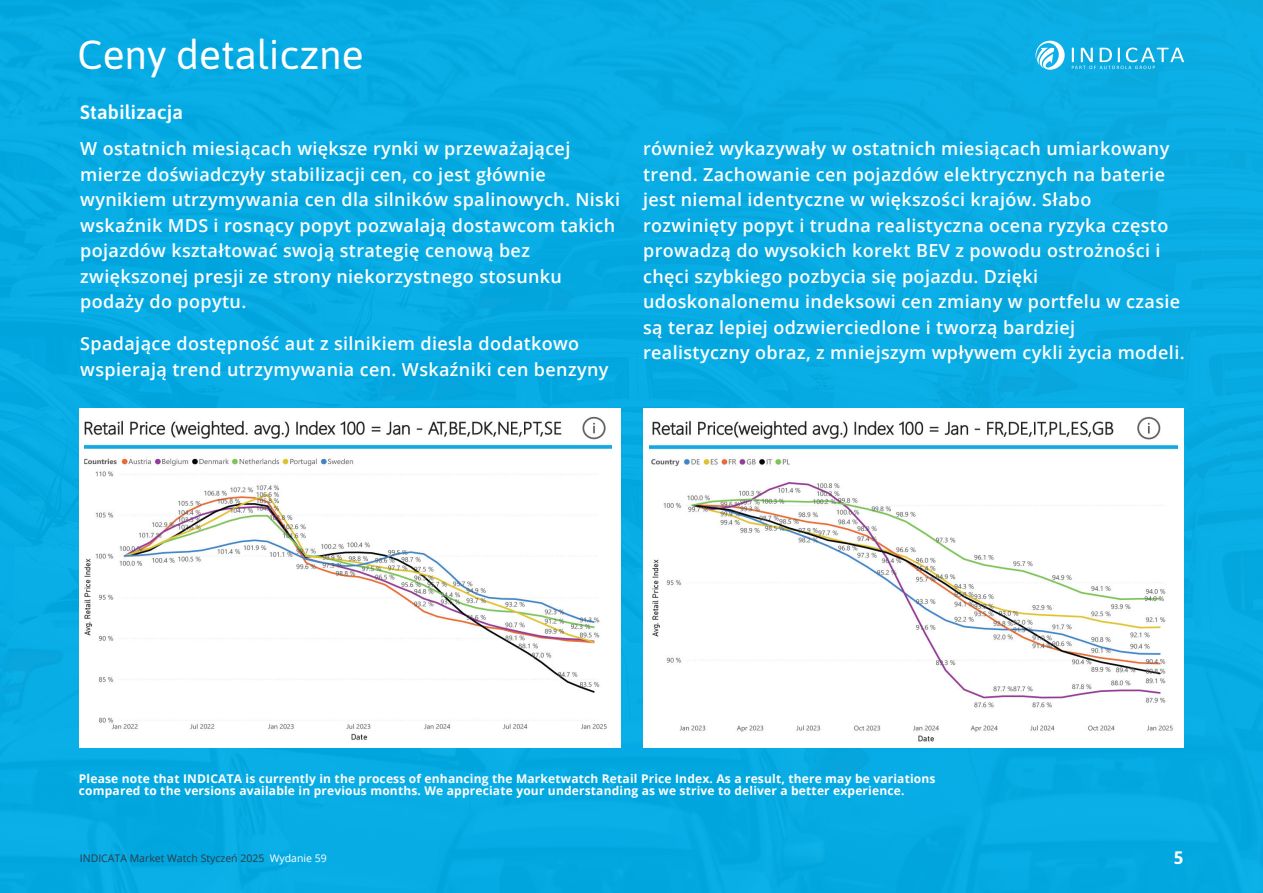
<style>
.page{position:relative;width:1263px;height:893px;background:#08ace4}
.page>*{position:absolute;margin:0;border:0;box-sizing:border-box;transform-origin:0 0}
.t1{font:40.5px "Asap";color:#fff}
.t2{font:600 19.5px "Asap";letter-spacing:.015em;color:#fff}
.t3{font:600 18px/25.5px "Open Sans";letter-spacing:.02em;color:#fff}
.t4{font:700 18px "Asap";color:#fff}
.t5{font:700 12px/12.8px "Open Sans";letter-spacing:.015em;color:#fff}
.t6{font:10.5px "Open Sans";color:#2c3b46}
.s1{color:#fff}
</style>
<div class="page">
<svg style="left:1035px;top:41px;width:30px;height:29px"></svg>
<svg style="left:1072px;top:48px;width:112px;height:21px"></svg>
<div style="left:643px;top:408px;width:541px;height:339px;background:#fff"></div>
<div style="left:79px;top:408px;width:542px;height:339px;background:#fff"></div>
<img style="left:84px;top:416px;width:527px;height:324px">
<img style="left:650px;top:416px;width:527px;height:325px">
<h1 class="t1" style="left:78px;top:38px;width:287px">Ceny detaliczne</h1>
<p class="t2" style="left:80px;top:99px;width:105px">Stabilizacja</p>
<p class="t3" style="left:80px;top:136px;width:541px">W ostatnich miesiącach większe rynki w przeważającej mierze doświadczyły stabilizacji cen, co jest głównie wynikiem utrzymywania cen dla silników spalinowych. Niski wskaźnik MDS i rosnący popyt pozwalają dostawcom takich pojazdów kształtować swoją strategię cenową bez zwiększonej presji ze strony niekorzystnego stosunku podaży do popytu.</p>
<p class="t3" style="left:80px;top:331px;width:530px">Spadające dostępność aut z silnikiem diesla dodatkowo wspierają trend utrzymywania cen. Wskaźniki cen benzyny</p>
<p class="t3" style="left:643px;top:136px;width:543px">również wykazywały w ostatnich miesiącach umiarkowany trend. Zachowanie cen pojazdów elektrycznych na baterie jest niemal identyczne w większości krajów. Słabo rozwinięty popyt i trudna realistyczna ocena ryzyka często prowadzą do wysokich korekt BEV z powodu ostrożności i chęci szybkiego pozbycia się pojazdu. Dzięki udoskonalonemu indeksowi cen zmiany w portfelu w czasie są teraz lepiej odzwierciedlone i tworzą bardziej realistyczny obraz, z mniejszym wpływem cykli życia modeli.</p>
<p class="t5" style="left:79px;top:773px;width:858px">Please note that INDICATA is currently in the process of enhancing the Marketwatch Retail Price Index. As a result, there may be variations compared to the versions available in previous months. We appreciate your understanding as we strive to deliver a better experience.</p>
<p class="t6" style="left:80px;top:851px;width:248px">INDICATA Market Watch Styczeń 2025 <span class="s1">Wydanie 59</span></p>
<p class="t4" style="left:1174px;top:847px;width:11px">5</p>
</div>
